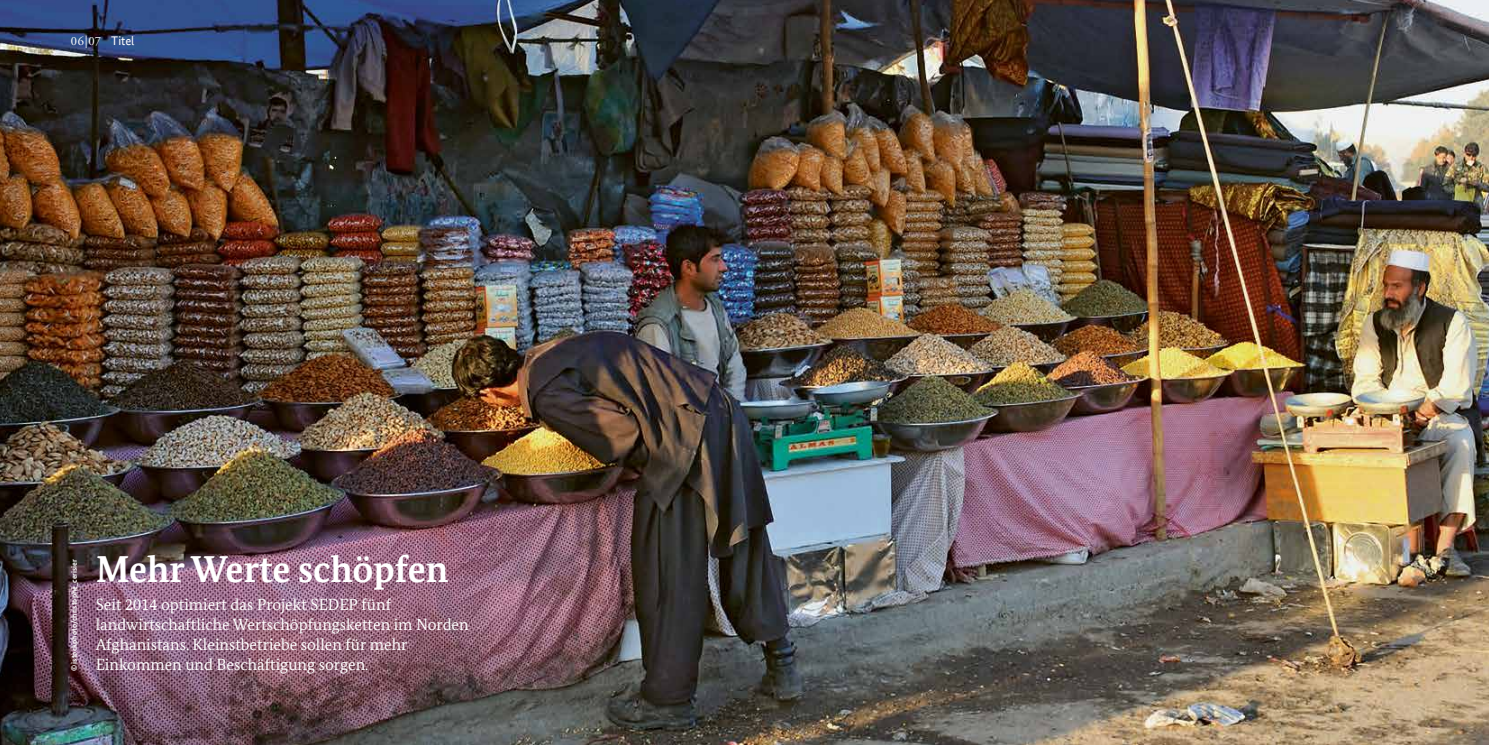
<style>
.page{position:relative;width:1489px;height:745px;background:#fff}
.page>*{position:absolute;margin:0;border:0;box-sizing:border-box;transform-origin:0 0}
.t1{font:700 37.5px "Bundes Serif Office T";color:#fff}
.t2{font:16.25px/20px "Bundes Serif Office T";color:#fff}
.t3{font:12.5px "Adobe Garamond Pro";color:#fff}
.t4{font:700 7.75px "Bundes Sans Office T";color:#fff}
.s1{font-family:"Bundes Sans Office T"}
</style>
<div class="page">
<img style="left:0;top:0;width:1488px;height:744px">
<p class="t3" style="left:71px;top:33px;width:65px">06|07 <span class="s1">Titel</span></p>
<p class="t4" style="left:70px;top:670px;width:113px;rotate:-90deg">© istockphoto/christophe_cerisier</p>
<h1 class="t1" style="left:96px;top:547px;width:354px">Mehr Werte schöpfen</h1>
<p class="t2" style="left:96px;top:594px;width:374px">Seit 2014 optimiert das Projekt SEDEP fünf landwirtschaftliche Wertschöpfungsketten im Norden Afghanistans. Kleinstbetriebe sollen für mehr Einkommen und Beschäftigung sorgen.</p>
</div>
